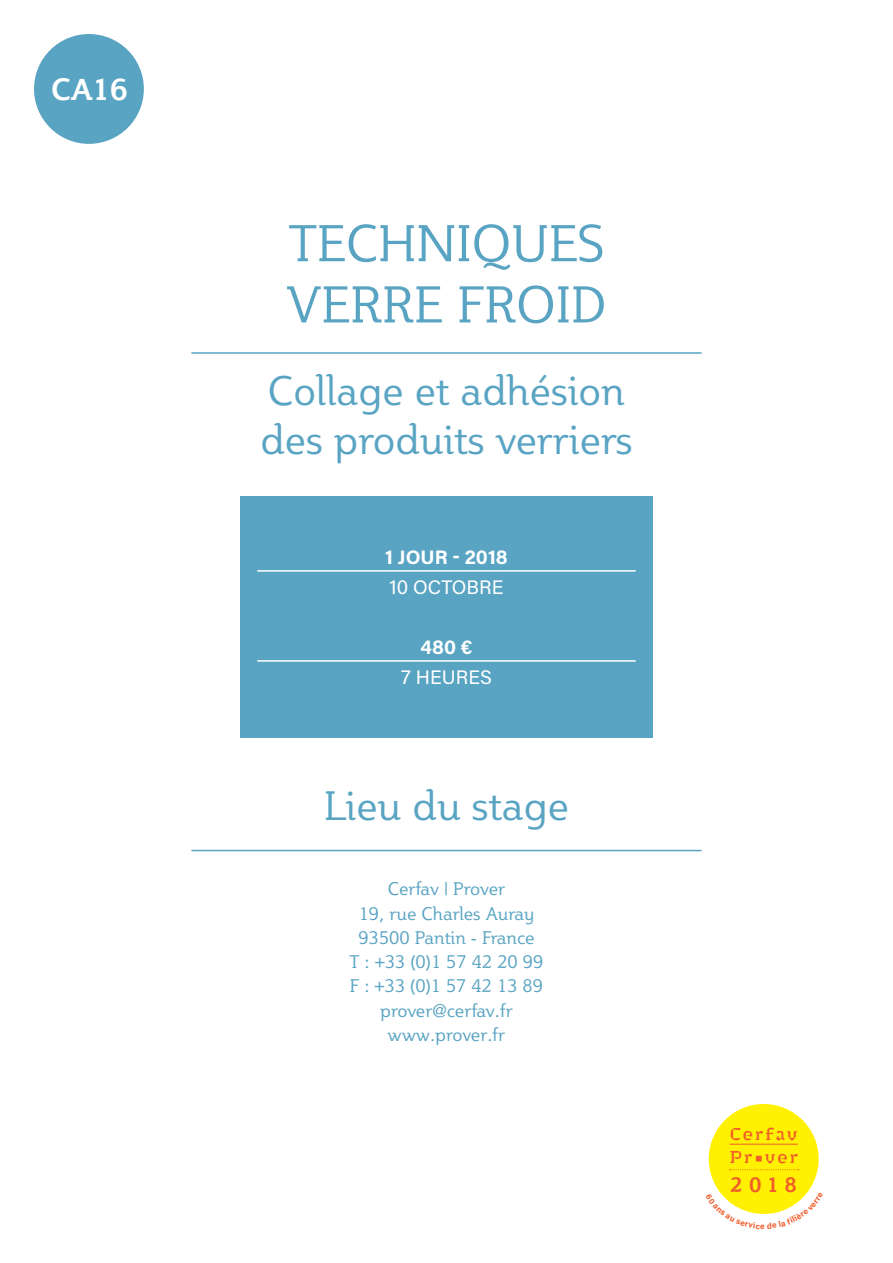
<style>
.page{position:relative;width:893px;height:1263px;background:#fff}
.page>*{position:absolute;margin:0;border:0;box-sizing:border-box;transform-origin:0 0}
.grand_titre_page_for{font:51px/61.2px "Plume";color:#59a4c3}
.sous_titre_formation{font:40.5px/48.6px "Plume";color:#59a4c3}
.lieu_du_stage{font:40.5px "Plume";color:#59a4c3}
.Code_dans_polygone{font:700 30px "Plume";color:#fff}
.t1{font:700 20.7px "Plume";color:#f15d2a}
.date{font:19.5px "Acumin Pro";color:#fff}
.titre_jour_session{font:700 19.5px "Acumin Pro";color:#fff}
.cout{font:700 19.5px "Acumin Pro";color:#fff}
.adresse{font:18px "Plume";color:#59a4c3}
.t2{font:15px "Minuscule 2";letter-spacing:.06em;color:#f15d2a}
</style>
<div class="page">
<hr style="left:191px;top:352px;width:511px;height:2px;background:#59a4c3">
<hr style="left:191px;top:850px;width:511px;height:1px;background:#59a4c3">
<div style="left:240px;top:496px;width:413px;height:241px;background:#59a4c3"></div>
<hr style="left:257px;top:570px;width:379px;height:2px;background:#fff">
<hr style="left:257px;top:660px;width:379px;height:2px;background:#fff">
<div style="left:34px;top:34px;width:110px;height:110px;background:#59a4c3;border-radius:50%"></div>
<div style="left:709px;top:1104px;width:110px;height:110px;background:#fff101;border-radius:50%"></div>
<hr style="left:729px;top:1144px;width:69px;height:1px;background:#f15d2a">
<svg style="left:729px;top:1169px;width:70px;height:1px"></svg>
<svg style="left:720px;top:1192px;width:88px;height:22px"></svg>
<p class="Code_dans_polygone" style="left:51px;top:71px;width:78px">CA16</p>
<p class="grand_titre_page_for" style="left:286px;top:212px;width:321px">TECHNIQUES<br>VERRE FROID</p>
<p class="sous_titre_formation" style="left:260px;top:366px;width:374px">Collage et adhésion des produits verriers</p>
<p class="titre_jour_session" style="left:385px;top:543px;width:124px">1 JOUR - 2018</p>
<p class="date" style="left:390px;top:573px;width:115px">10 OCTOBRE</p>
<p class="cout" style="left:420px;top:633px;width:54px">480 €</p>
<p class="date" style="left:401px;top:663px;width:92px">7 HEURES</p>
<p class="lieu_du_stage" style="left:324px;top:781px;width:246px">Lieu du stage</p>
<p class="adresse" style="left:388px;top:878px;width:119px">Cerfav | Prover</p>
<p class="adresse" style="left:359px;top:902px;width:177px">19, rue Charles Auray</p>
<p class="adresse" style="left:358px;top:926px;width:177px">93500 Pantin - France</p>
<p class="adresse" style="left:350px;top:951px;width:195px">T : +33 (0)1 57 42 20 99</p>
<p class="adresse" style="left:350px;top:975px;width:195px">F : +33 (0)1 57 42 13 89</p>
<p class="adresse" style="left:380px;top:999px;width:134px">prover@cerfav.fr</p>
<p class="adresse" style="left:388px;top:1023px;width:119px">www.prover.fr</p>
<p class="t2" style="left:729px;top:1125px;width:70px">Cerfav</p>
<p class="t2" style="left:729px;top:1147px;width:71px">Prover</p>
<p class="t1" style="left:731px;top:1171px;width:68px">2018</p>
</div>
